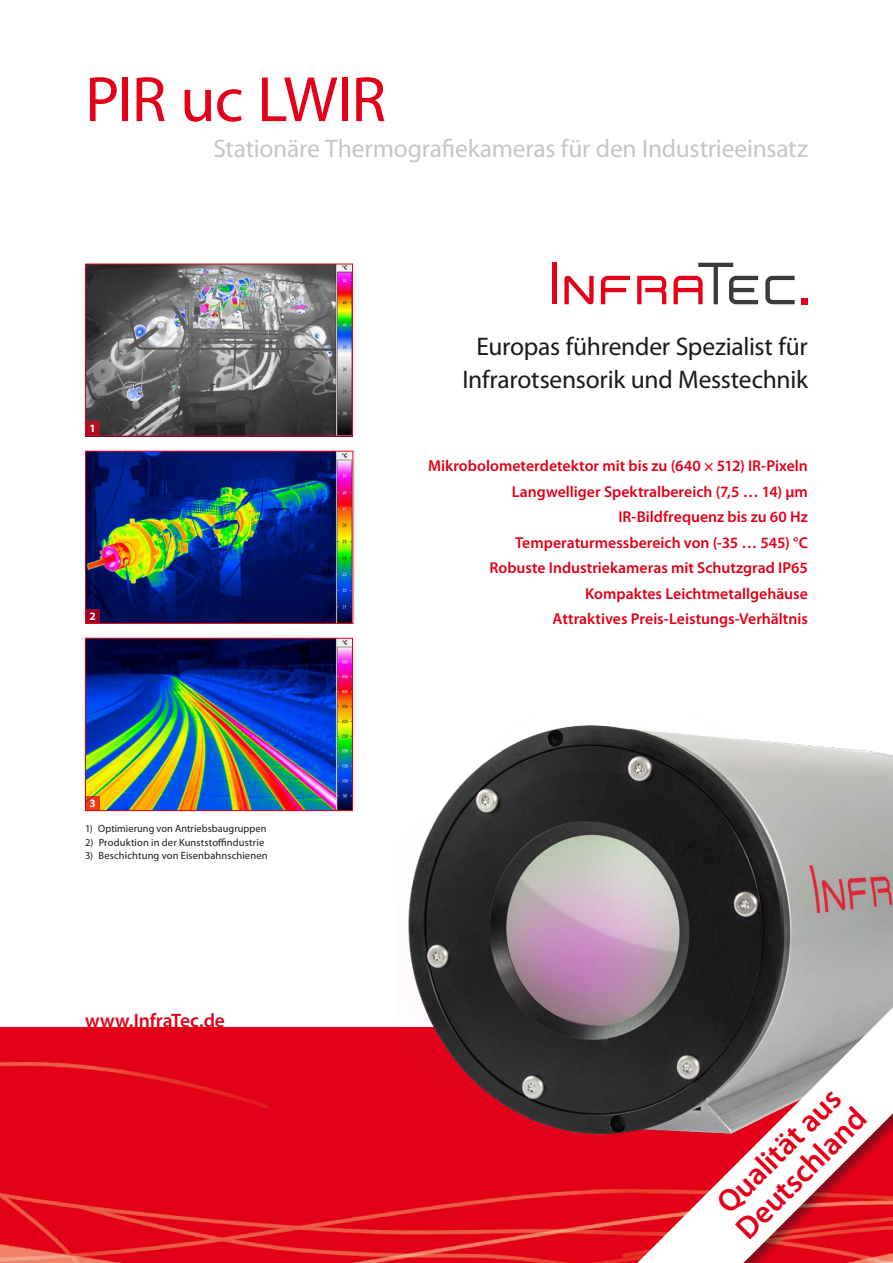
<style>
.page{position:relative;width:893px;height:1263px;background:#fff}
.page>*{position:absolute;margin:0;border:0;box-sizing:border-box;transform-origin:0 0}
.t1{font:64.5px "Myriad Pro";letter-spacing:-.015em;color:#e30018}
.t2{font:600 31.5px/31.5px "Myriad Pro";color:#e30018}
.t3{font:25.5px/33px "Myriad Pro";letter-spacing:-.01em;color:#1a1a18;text-align:center}
.t4{font:25.5px "Myriad Pro";letter-spacing:-.01em;color:#c5c6c6}
.t5{font:600 19.5px "Myriad Pro";letter-spacing:-.005em;color:#e30018}
.t6{font:600 15.75px/25.5px "Myriad Pro";color:#e30018;text-align:right}
.t7{font:700 11.25px "Myriad Pro";color:#fff}
.t8{font:10.5px "Myriad Pro";letter-spacing:.01em;color:#1a1a18}
</style>
<div class="page">
<img style="left:0;top:1027px;width:616px;height:236px">
<img style="left:87px;top:453px;width:264px;height:169px">
<div style="left:85px;top:451px;width:268px;height:173px;border:1px solid #e30018"></div>
<img style="left:87px;top:266px;width:264px;height:168px">
<div style="left:85px;top:264px;width:268px;height:172px;border:1px solid #e30018"></div>
<img style="left:395px;top:725px;width:498px;height:427px">
<img style="left:87px;top:640px;width:264px;height:169px">
<div style="left:85px;top:638px;width:268px;height:173px;border:1px solid #e30018"></div>
<hr style="left:553px;top:263px;width:4px;height:41px;background:#e30018">
<svg style="left:637px;top:276px;width:29px;height:28px"></svg>
<div style="left:801px;top:298px;width:7px;height:6px;background:#e30018"></div>
<svg style="left:601px;top:276px;width:29px;height:28px"></svg>
<svg style="left:765px;top:276px;width:30px;height:28px"></svg>
<svg style="left:674px;top:263px;width:84px;height:41px"></svg>
<svg style="left:564px;top:276px;width:30px;height:28px"></svg>
<div style="left:85px;top:609px;width:15px;height:15px;background:#9f0329"></div>
<div style="left:85px;top:422px;width:15px;height:14px;background:#af1121"></div>
<svg style="left:85px;top:796px;width:15px;height:15px"></svg>
<div style="left:616px;top:998px;width:277px;height:265px;background:#1a1a18;opacity:.5"></div>
<svg style="left:637px;top:1007px;width:256px;height:256px"></svg>
<h1 class="t1" style="left:85px;top:60px;width:302px">PIR uc LWIR</h1>
<h3 class="t4" style="left:214px;top:133px;width:596px">Stationäre Thermografiekameras für den Industrieeinsatz</h3>
<p class="t7" style="left:89px;top:421px;width:8px">1</p>
<p class="t7" style="left:90px;top:608px;width:8px">2</p>
<p class="t7" style="left:89px;top:795px;width:8px">3</p>
<p class="t8" style="left:85px;top:822px;width:183px">1) Optimierung von Antriebsbaugruppen</p>
<p class="t8" style="left:85px;top:836px;width:181px">2) Produktion in der Kunststoffindustrie</p>
<p class="t8" style="left:85px;top:849px;width:184px">3) Beschichtung von Eisenbahnschienen</p>
<p class="t5" style="left:85px;top:1008px;width:141px">www.InfraTec.de</p>
<h3 class="t3" style="left:462px;top:330px;width:347px">Europas führender Spezialist für<br>Infrarotsensorik und Messtechnik</h3>
<p class="t6" style="left:428px;top:453px;width:381px">Mikrobolometerdetektor mit bis zu (640 × 512) IR-Pixeln Langwelliger Spektralbereich (7,5 … 14) µm IR-Bildfrequenz bis zu 60 Hz<br>Temperaturmessbereich von (-35 … 545) °C<br>Robuste Industriekameras mit Schutzgrad IP65<br>Kompaktes Leichtmetallgehäuse<br>Attraktives Preis-Leistungs-Verhältnis</p>
<h2 class="t2" style="left:707px;top:1199px;width:172px;rotate:-45deg">Qualität aus<br>Deutschland</h2>
</div>
